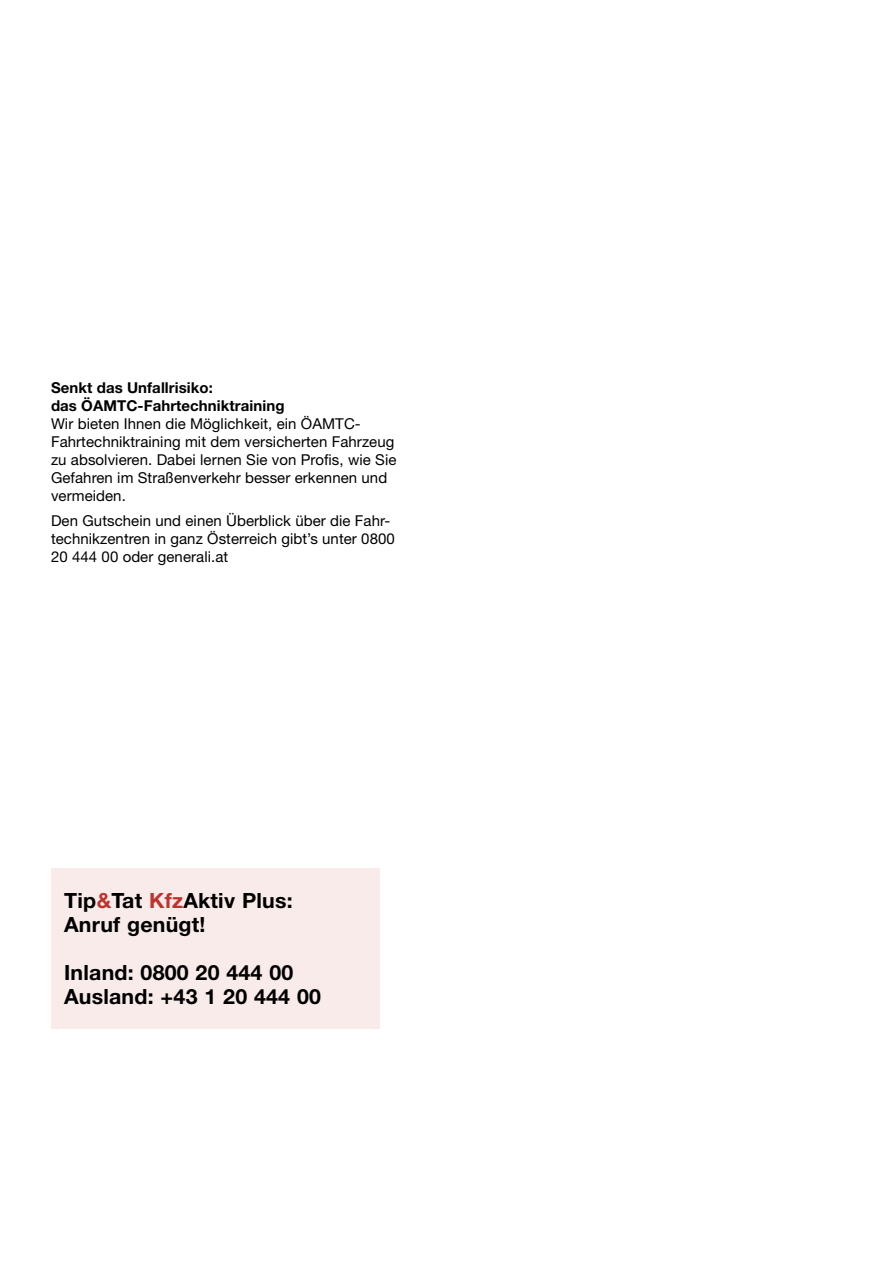
<style>
.page{position:relative;width:893px;height:1263px;background:#fff}
.page>*{position:absolute;margin:0;border:0;box-sizing:border-box;transform-origin:0 0}
.t1{font:700 21px/24px "Helvetica Neue LT Std";letter-spacing:.01em;color:#000}
.t2{font:15px/18px "Helvetica Neue LT Std";letter-spacing:.005em;color:#000}
.t3{font:700 15px/18px "Helvetica Neue LT Std";letter-spacing:.005em;color:#000}
.s1{color:#bf332d}
</style>
<div class="page">
<div style="left:51px;top:868px;width:328px;height:161px;background:#f9ebea"></div>
<hr style="left:379px;top:868px;width:1px;height:161px;background:#f9ebea">
<p class="t3" style="left:51px;top:379px;width:235px">Senkt das Unfallrisiko:<br>das ÖAMTC-Fahrtechniktraining</p>
<p class="t2" style="left:51px;top:415px;width:347px">Wir bieten Ihnen die Möglichkeit, ein ÖAMTC-Fahrtechniktraining mit dem versicherten Fahrzeug zu absolvieren. Dabei lernen Sie von Profis, wie Sie Gefahren im Straßenverkehr besser erkennen und vermeiden.</p>
<p class="t2" style="left:51px;top:511px;width:345px">Den Gutschein und einen Überblick über die Fahr&shy;technikzentren in ganz Österreich gibt’s unter 0800<br>20 444 00 oder generali.at</p>
<h1 class="t1" style="left:64px;top:888px;width:230px">Tip<span class="s1">&amp;</span>Tat <span class="s1">Kfz</span>Aktiv Plus:<br>Anruf genügt!</h1>
<h1 class="t1" style="left:64px;top:960px;width:258px">Inland: 0800 20 444 00<br>Ausland: +43 1 20 444 00</h1>
</div>
